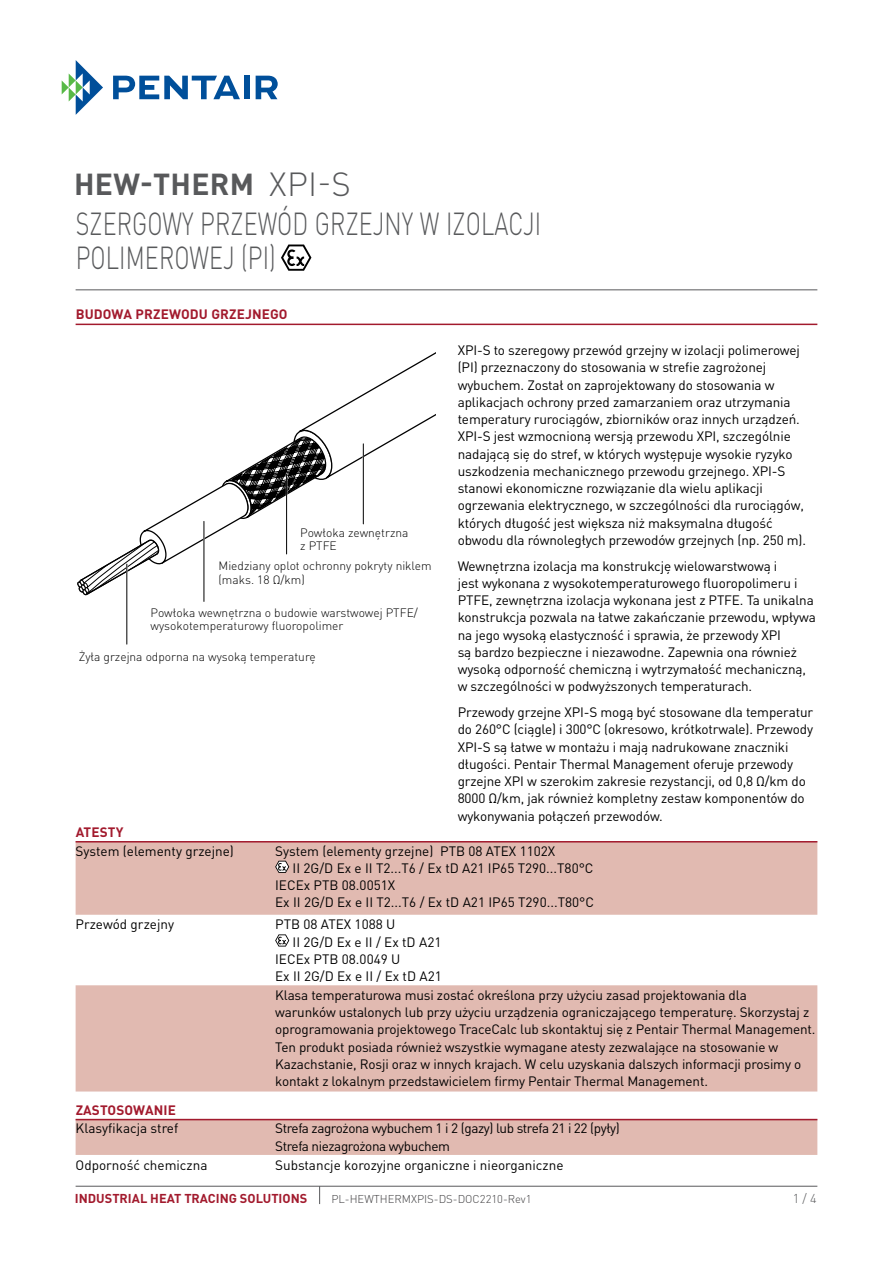
<style>
.page{position:relative;width:893px;height:1263px;background:#fff}
.page>*{position:absolute;margin:0;border:0;box-sizing:border-box;transform-origin:0 0}
.t1{font:300 33px "DIN Pro";color:#58595b}
.t2{font:300 31.5px/34.5px "DIN Pro";letter-spacing:.005em;color:#58595b;scale:.74 1}
.t3{font:700 30px "DIN Pro";letter-spacing:.01em;color:#58595b}
.t4{font:13.5px/17.2px "DIN Pro";letter-spacing:-.01em;color:#000}
.t5{font:13.5px/17.2px "DIN Pro";letter-spacing:-.03em;color:#000}
.t6{font:700 13.5px "DIN Pro";letter-spacing:.01em;color:#a21a2d}
.t7{font:700 12.75px "DIN Pro";color:#a21a2d}
.t8{font:300 12.75px "DIN Pro";color:#58595b}
.t9{font:300 12px/13.5px "DIN Pro";color:#000}
.t10{font:300 11.25px "DIN Pro";color:#414042}
</style>
<div class="page">
<svg style="left:62px;top:60px;width:41px;height:55px"></svg>
<svg style="left:113px;top:76px;width:127px;height:23px"></svg>
<div style="left:244px;top:76px;width:5px;height:23px;background:#004f9a"></div>
<svg style="left:256px;top:76px;width:22px;height:23px"></svg>
<hr style="left:76px;top:289px;width:741px;height:1px;background:#58595b">
<svg style="left:281px;top:244px;width:30px;height:27px"></svg>
<hr style="left:76px;top:1186px;width:741px;height:1px;background:#58595b">
<svg style="left:319px;top:1186px;width:1px;height:18px"></svg>
<svg style="left:77px;top:352px;width:358px;height:243px"></svg>
<hr style="left:126px;top:564px;width:2px;height:80px;background:#fff">
<hr style="left:126px;top:564px;width:1px;height:80px;background:#000">
<hr style="left:203px;top:521px;width:2px;height:80px;background:#fff">
<hr style="left:204px;top:521px;width:1px;height:80px;background:#000">
<hr style="left:286px;top:474px;width:1px;height:80px;background:#000">
<hr style="left:363px;top:444px;width:1px;height:80px;background:#000">
<hr style="left:76px;top:324px;width:741px;height:1px;background:#a21a2d">
<div style="left:76px;top:842px;width:741px;height:73px;background:#e1bab1"></div>
<hr style="left:76px;top:841px;width:741px;height:1px;background:#a21a2d">
<svg style="left:275px;top:861px;width:14px;height:12px"></svg>
<div style="left:76px;top:985px;width:741px;height:106px;background:#e1bab1"></div>
<svg style="left:275px;top:934px;width:14px;height:12px"></svg>
<div style="left:76px;top:1120px;width:741px;height:35px;background:#e1bab1"></div>
<hr style="left:76px;top:1119px;width:741px;height:1px;background:#a21a2d">
<h1 class="t1" style="left:269px;top:161px;width:83px">XPI-S</h1>
<h2 class="t2" style="left:76px;top:205px;width:624px">Szergowy przewód grzejny w izolacji poli merowej (PI)</h2>
<h3 class="t3" style="left:74px;top:163px;width:181px">HEW-THERM</h3>
<p class="t6" style="left:76px;top:305px;width:213px">BUDOWA PRZEWODU GRZEJNEGO</p>
<p class="t9" style="left:300px;top:525px;width:110px">Powłoka zewnętrzna z PTFE</p>
<p class="t9" style="left:219px;top:559px;width:215px">Miedziany oplot ochronny pokryty niklem (maks. 18 Ω/km)</p>
<p class="t9" style="left:151px;top:605px;width:269px">Powłoka wewnętrzna o budowie warstwowej PTFE/ wysokotemperaturowy fluoropolimer</p>
<p class="t9" style="left:79px;top:649px;width:239px">Żyła grzejna odporna na wysoką temperaturę</p>
<p class="t4" style="left:458px;top:341px;width:350px">XPI-S to szeregowy przewód grzejny w izolacji polimerowej (PI) przeznaczony do stosowania w strefie zagrożonej wybuchem. Został on zaprojektowany do stosowania w aplikacjach ochrony przed zamarzaniem oraz utrzymania temperatury rurociągów, zbiorników oraz innych urządzeń.<br>XPI-S jest wzmocnioną wersją przewodu XPI, szczególnie nadającą się do stref, w których występuje wysokie ryzyko uszkodzenia mechanicznego przewodu grzejnego. XPI-S stanowi ekonomiczne rozwiązanie dla wielu aplikacji ogrzewania elektrycznego, w szczególności dla rurociągów, których długość jest większa niż maksymalna długość obwodu dla równoległych przewodów grzejnych (np. 250 m).</p>
<p class="t4" style="left:458px;top:556px;width:360px">Wewnętrzna izolacja ma konstrukcję wielowarstwową i<br>jest wykonana z wysokotemperaturowego fluoropolimeru i PTFE, zewnętrzna izolacja wykonana jest z PTFE. Ta unikalna konstrukcja pozwala na łatwe zakańczanie przewodu, wpływa na jego wysoką elastyczność i sprawia, że przewody XPI<br>są bardzo bezpieczne i niezawodne. Zapewnia ona również wysoką odporność chemiczną i wytrzymałość mechaniczną, w szczególności w podwyższonych temperaturach.</p>
<p class="t4" style="left:458px;top:703px;width:357px">Przewody grzejne XPI-S mogą być stosowane dla temperatur do 260°C (ciągle) i 300°C (okresowo, krótkotrwale). Przewody XPI-S są łatwe w montażu i mają nadrukowane znaczniki długości. Pentair Thermal Management oferuje przewody grzejne XPI w szerokim zakresie rezystancji, od 0,8 Ω/km do 8000 Ω/km, jak również kompletny zestaw komponentów do wykonywania połączeń przewodów.</p>
<p class="t6" style="left:76px;top:823px;width:49px">ATESTY</p>
<p class="t4" style="left:76px;top:841px;width:160px">System (elementy grzejne)</p>
<p class="t4" style="left:275px;top:841px;width:282px">System (elementy grzejne) PTB 08 ATEX 1102X</p>
<p class="t4" style="left:293px;top:859px;width:302px">II 2G/D Ex e II T2...T6 / Ex tD A21 IP65 T290...T80°C</p>
<p class="t4" style="left:275px;top:876px;width:122px">IECEx PTB 08.0051X</p>
<p class="t4" style="left:275px;top:893px;width:320px">Ex II 2G/D Ex e II T2...T6 / Ex tD A21 IP65 T290...T80°C</p>
<p class="t4" style="left:76px;top:915px;width:100px">Przewód grzejny</p>
<p class="t4" style="left:275px;top:915px;width:122px">PTB 08 ATEX 1088 U</p>
<p class="t4" style="left:293px;top:932px;width:150px">II 2G/D Ex e II / Ex tD A21</p>
<p class="t4" style="left:275px;top:950px;width:127px">IECEx PTB 08.0049 U</p>
<p class="t4" style="left:275px;top:967px;width:168px">Ex II 2G/D Ex e II / Ex tD A21</p>
<p class="t4" style="left:275px;top:986px;width:542px">Klasa temperaturowa musi zostać określona przy użyciu zasad projektowania dla<br>warunków ustalonych lub przy użyciu urządzenia ograniczającego temperaturę. Skorzystaj z oprogramowania projektowego TraceCalc lub skontaktuj się z Pentair Thermal Management.<br>Ten produkt posiada również wszystkie wymagane atesty zezwalające na stosowanie w Kazachstanie, Rosji oraz w innych krajach. W celu uzyskania dalszych informacji prosimy o kontakt z lokalnym przedstawicielem firmy Pentair Thermal Management.</p>
<p class="t6" style="left:76px;top:1100px;width:102px">ZASTOSOWANIE</p>
<p class="t4" style="left:76px;top:1119px;width:104px">Klasyfikacja stref</p>
<p class="t5" style="left:275px;top:1119px;width:346px">Strefa zagrożona wybuchem 1 i 2 (gazy) lub strefa 21 i 22 (pyły)<br>Strefa niezagrożona wybuchem</p>
<p class="t4" style="left:76px;top:1155px;width:133px">Odporność chemiczna</p>
<p class="t4" style="left:275px;top:1155px;width:290px">Substancje korozyjne organiczne i nieorganiczne</p>
<p class="t7" style="left:75px;top:1190px;width:234px">INDUSTRIAL HEAT TRACING SOLUTIONS</p>
<p class="t10" style="left:331px;top:1191px;width:202px">PL-HEWTHERMXPIS-DS-DOC2210-Rev1</p>
<p class="t8" style="left:793px;top:1190px;width:25px">1 / 4</p>
</div>
